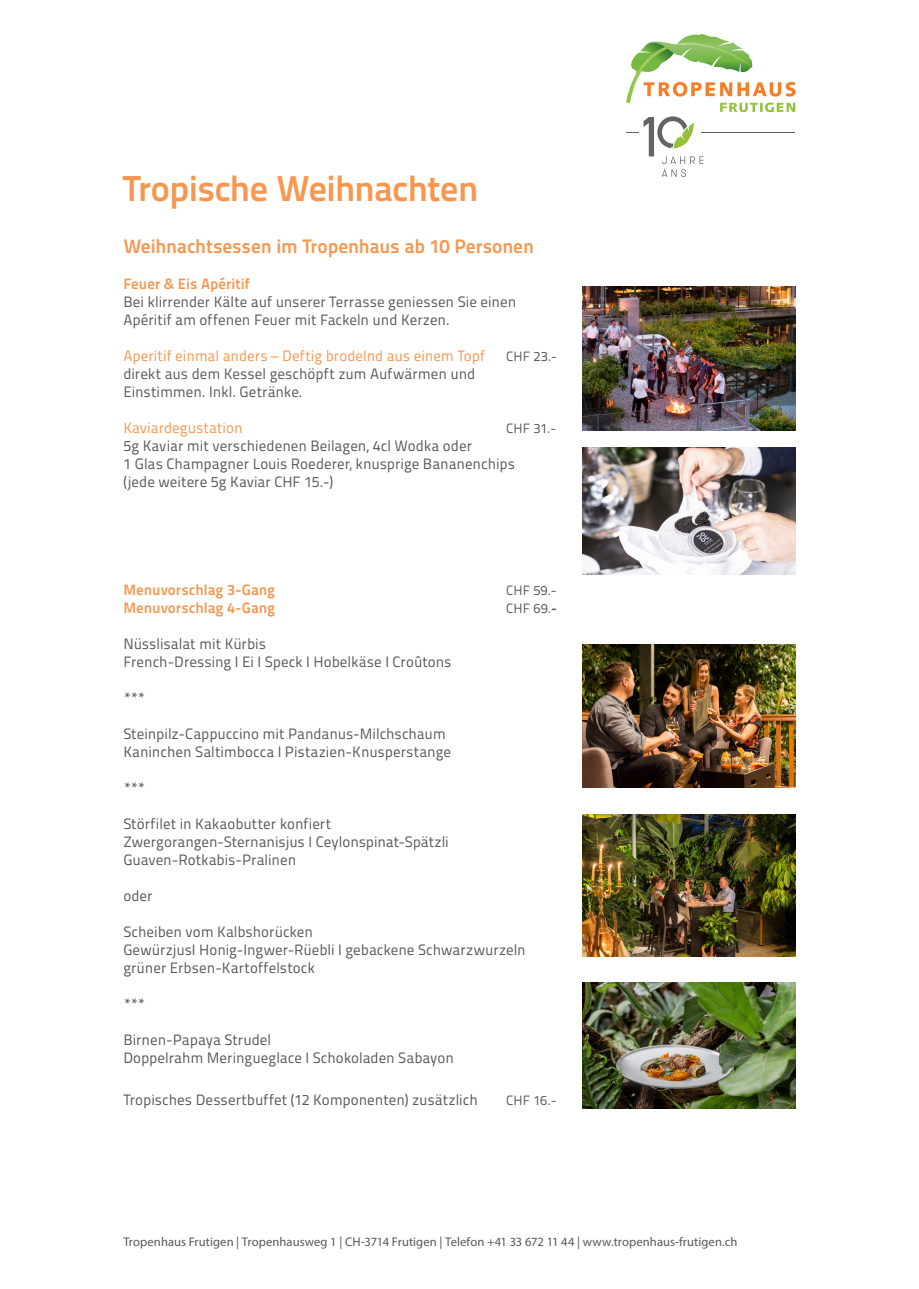
<style>
.page{position:relative;width:919px;height:1289px;background:#fff}
.page>*{position:absolute;margin:0;border:0;box-sizing:border-box;transform-origin:0 0}
.Titel_Titilium_17pt{font:36px "Titillium Text 25 L 800 wt";letter-spacing:-.015em;color:#f7964f}
.Text_Syntax_roman_9p{font:19.5px "Titillium Maps 29 L 800 wt";letter-spacing:-.01em;color:#f7964f}
.Text_Syntax_roman_9p-2{font:15px/18px "Titillium Maps 29 L 400 wt";color:#57585a}
.Text_Syntax_roman_9p-3{font:15px "Titillium Maps 29 L 400 wt";color:#f7964f}
.Text_Syntax_roman_9p-4{font:15px "Titillium Maps 29 L 800 wt";color:#f7964f}
.Text_Syntax_roman_9p-5{font:13.5px "Titillium Maps 29 L 400 wt";color:#57585a}
.t1{font:12.6px "Myriad Pro";letter-spacing:.005em;color:#57585a}
.s1{font-family:"Titillium Maps 29 L 800 wt"}
</style>
<div class="page">
<svg style="left:626px;top:34px;width:169px;height:143px"></svg>
<img style="left:583px;top:644px;width:212px;height:143px">
<img style="left:583px;top:286px;width:212px;height:145px">
<img style="left:583px;top:814px;width:212px;height:142px">
<img style="left:583px;top:448px;width:212px;height:126px">
<img style="left:583px;top:982px;width:212px;height:126px">
<p class="Titel_Titilium_17pt" style="left:123px;top:161px;width:356px">Tropische Weihnachten</p>
<p class="Text_Syntax_roman_9p" style="left:123px;top:231px;width:412px">Weihnachtsessen im Tropenhaus ab 10 Personen</p>
<p class="Text_Syntax_roman_9p-4" style="left:123px;top:272px;width:128px">Feuer &amp; Eis Apéritif</p>
<p class="Text_Syntax_roman_9p-2" style="left:123px;top:292px;width:394px">Bei klirrender Kälte auf unserer Terrasse geniessen Sie einen<br>Apéritif am offenen Feuer mit Fackeln und Kerzen.</p>
<p class="Text_Syntax_roman_9p-3" style="left:123px;top:344px;width:363px">Aperitif einmal anders – Deftig brodelnd aus einem Topf</p>
<p class="Text_Syntax_roman_9p-5" style="left:506px;top:346px;width:52px">CHF 23.-</p>
<p class="Text_Syntax_roman_9p-2" style="left:123px;top:364px;width:353px">direkt aus dem Kessel geschöpft zum Aufwärmen und<br>Einstimmen. Inkl. Getränke.</p>
<p class="Text_Syntax_roman_9p-3" style="left:123px;top:416px;width:121px">Kaviardegustation</p>
<p class="Text_Syntax_roman_9p-5" style="left:506px;top:418px;width:51px">CHF 31.-</p>
<p class="Text_Syntax_roman_9p-2" style="left:123px;top:436px;width:393px">5g Kaviar mit verschiedenen Beilagen, 4cl Wodka oder<br>1 Glas Champagner Louis Roederer, knusprige Bananenchips</p>
<p class="Text_Syntax_roman_9p-2" style="left:123px;top:472px;width:211px">(jede weitere 5g Kaviar CHF 15.-)</p>
<p class="Text_Syntax_roman_9p-4" style="left:123px;top:578px;width:153px">Menuvorschlag 3-Gang</p>
<p class="Text_Syntax_roman_9p-5" style="left:506px;top:580px;width:52px">CHF 59.-</p>
<p class="Text_Syntax_roman_9p-4" style="left:123px;top:596px;width:153px">Menuvorschlag 4-Gang</p>
<p class="Text_Syntax_roman_9p-5" style="left:506px;top:598px;width:52px">CHF 69.<span class="s1">-</span></p>
<p class="Text_Syntax_roman_9p-2" style="left:123px;top:634px;width:329px">Nüsslisalat mit Kürbis<br>French-Dressing I Ei I Speck I Hobelkäse I Croûtons</p>
<p class="Text_Syntax_roman_9p-2" style="left:123px;top:688px;width:24px">***</p>
<p class="Text_Syntax_roman_9p-2" style="left:123px;top:724px;width:324px">Steinpilz-Cappuccino mit Pandanus-Milchschaum</p>
<p class="Text_Syntax_roman_9p-2" style="left:123px;top:742px;width:329px">Kaninchen Saltimbocca I Pistazien-Knusperstange</p>
<p class="Text_Syntax_roman_9p-2" style="left:123px;top:778px;width:24px">***</p>
<p class="Text_Syntax_roman_9p-2" style="left:123px;top:814px;width:209px">Störfilet in Kakaobutter konfiert</p>
<p class="Text_Syntax_roman_9p-2" style="left:123px;top:832px;width:327px">Zwergorangen-Sternanisjus I Ceylonspinat-Spätzli</p>
<p class="Text_Syntax_roman_9p-2" style="left:123px;top:850px;width:174px">Guaven-Rotkabis-Pralinen</p>
<p class="Text_Syntax_roman_9p-2" style="left:123px;top:886px;width:31px">oder</p>
<p class="Text_Syntax_roman_9p-2" style="left:123px;top:922px;width:191px">Scheiben vom Kalbshorücken</p>
<p class="Text_Syntax_roman_9p-2" style="left:123px;top:940px;width:404px">GewürzjusI Honig-Ingwer-Rüebli I gebackene Schwarzwurzeln</p>
<p class="Text_Syntax_roman_9p-2" style="left:123px;top:958px;width:193px">grüner Erbsen-Kartoffelstock</p>
<p class="Text_Syntax_roman_9p-2" style="left:123px;top:994px;width:24px">***</p>
<p class="Text_Syntax_roman_9p-2" style="left:123px;top:1030px;width:149px">Birnen-Papaya Strudel</p>
<p class="Text_Syntax_roman_9p-2" style="left:123px;top:1048px;width:332px">Doppelrahm Meringueglace I Schokoladen Sabayon</p>
<p class="Text_Syntax_roman_9p-2" style="left:123px;top:1090px;width:356px">Tropisches Dessertbuffet (12 Komponenten) zusätzlich</p>
<p class="Text_Syntax_roman_9p-5" style="left:506px;top:1090px;width:52px">CHF 16.-</p>
<p class="t1" style="left:123px;top:1234px;width:615px">Tropenhaus Frutigen | Tropenhausweg 1 | CH-3714 Frutigen | Telefon +41 33 672 11 44 | www.tropenhaus-frutigen.ch</p>
</div>
